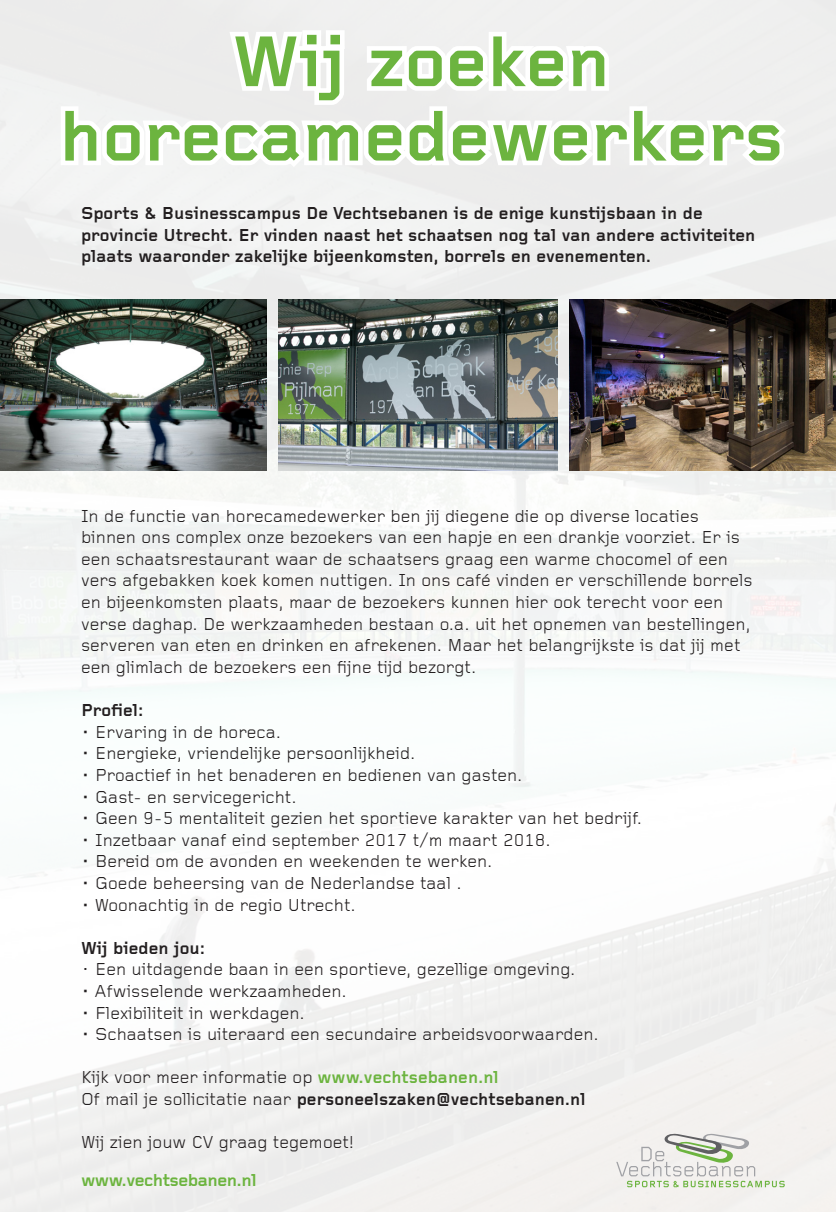
<style>
.page{position:relative;width:836px;height:1212px;background:#fff}
.page>*{position:absolute;margin:0;border:0;box-sizing:border-box;transform-origin:0 0}
.t1{font:700 74.48px "Foundry Gridnik";color:#6cb43f}
.t2{font:18px/21.6px "Foundry Gridnik";color:#231f20}
.t3{font:700 18px/21.6px "Foundry Gridnik";color:#231f20}
.t4{font:700 18px "Foundry Gridnik";letter-spacing:-.03em;color:#6cb43f}
.s1{font-weight:300}
.s2{font-weight:700;color:#6cb43f}
.s3{font-weight:400}
</style>
<div class="page">
<img style="left:0;top:0;width:836px;height:1212px">
<svg style="left:56px;top:1px;width:736px;height:195px"></svg>
<img style="left:0;top:299px;width:266px;height:171px">
<img style="left:278px;top:299px;width:279px;height:171px">
<img style="left:569px;top:299px;width:267px;height:171px">
<svg style="left:616px;top:1133px;width:168px;height:54px"></svg>
<p class="t1" style="left:232px;top:20px;width:380px">Wij zoeken</p>
<p class="t1" style="left:59px;top:95px;width:726px">horecamedewerkers</p>
<p class="t3" style="left:81px;top:203px;width:676px">Sports &amp; Businesscampus De Vechtsebanen is de enige kunstijsbaan in de provincie Utrecht. Er vinden naast het schaatsen nog tal van andere activiteiten plaats waaronder zakelijke bijeenkomsten, borrels en evenementen.</p>
<p class="t2" style="left:81px;top:506px;width:673px">In de functie van horecamedewerker ben jij diegene die op diverse locaties binnen ons complex onze bezoekers van een hapje en een drankje voorziet. Er is een schaatsrestaurant waar de schaatsers graag een warme chocomel of een vers afgebakken koek komen nuttigen. In ons café vinden er verschillende borrels en bijeenkomsten plaats, maar de bezoekers kunnen hier ook terecht voor een verse daghap. De werkzaamheden bestaan o.a. uit het opnemen van bestellingen, serveren van eten en drinken en afrekenen. Maar het belangrijkste is dat jij met een glimlach de bezoekers een fijne tijd bezorgt.</p>
<p class="t3" style="left:81px;top:700px;width:64px">Profiel:</p>
<p class="t2" style="left:81px;top:722px;width:201px">• Ervaring in de horeca.</p>
<p class="t2" style="left:81px;top:743px;width:336px">• Energieke, vriendelijke persoonlijkheid.</p>
<p class="t2" style="left:81px;top:765px;width:443px">• Proactief in het benaderen en bedienen van gasten.</p>
<p class="t2" style="left:81px;top:786px;width:217px">• Gast- en servicegericht.</p>
<p class="t2" style="left:81px;top:808px;width:562px">• Geen 9-5 mentaliteit gezien het sportieve karakter van het bedrijf.</p>
<p class="t2" style="left:81px;top:830px;width:471px">• Inzetbaar vanaf eind september 2017 t/m maart 2018.</p>
<p class="t2" style="left:81px;top:851px;width:413px">• Bereid om de avonden en weekenden te werken.</p>
<p class="t2" style="left:81px;top:873px;width:382px">• Goede beheersing van de Nederlandse taal .</p>
<p class="t2" style="left:81px;top:894px;width:276px">• Woonachtig in de regio Utrecht.</p>
<p class="t3" style="left:81px;top:938px;width:125px">Wij bieden jou:</p>
<p class="t2" style="left:81px;top:959px;width:496px"><span class="s1">•</span> Een uitdagende baan in een sportieve, gezellige omgeving.</p>
<p class="t2" style="left:81px;top:981px;width:267px">• Afwisselende werkzaamheden.</p>
<p class="t2" style="left:81px;top:1002px;width:225px">• Flexibiliteit in werkdagen.</p>
<p class="t2" style="left:81px;top:1024px;width:519px">• Schaatsen is uiteraard een secundaire arbeidsvoorwaarden.</p>
<p class="t2" style="left:81px;top:1067px;width:419px">Kijk voor meer informatie op <span class="s2">www.vechtsebanen.nl</span></p>
<p class="t3" style="left:81px;top:1089px;width:506px"><span class="s3">Of mail je sollicitatie naar</span> personeelszaken@vechtsebanen.nl</p>
<p class="t2" style="left:81px;top:1132px;width:274px">Wij zien jouw CV graag tegemoet!</p>
<p class="t4" style="left:81px;top:1170px;width:177px">www.vechtsebanen.nl</p>
</div>
